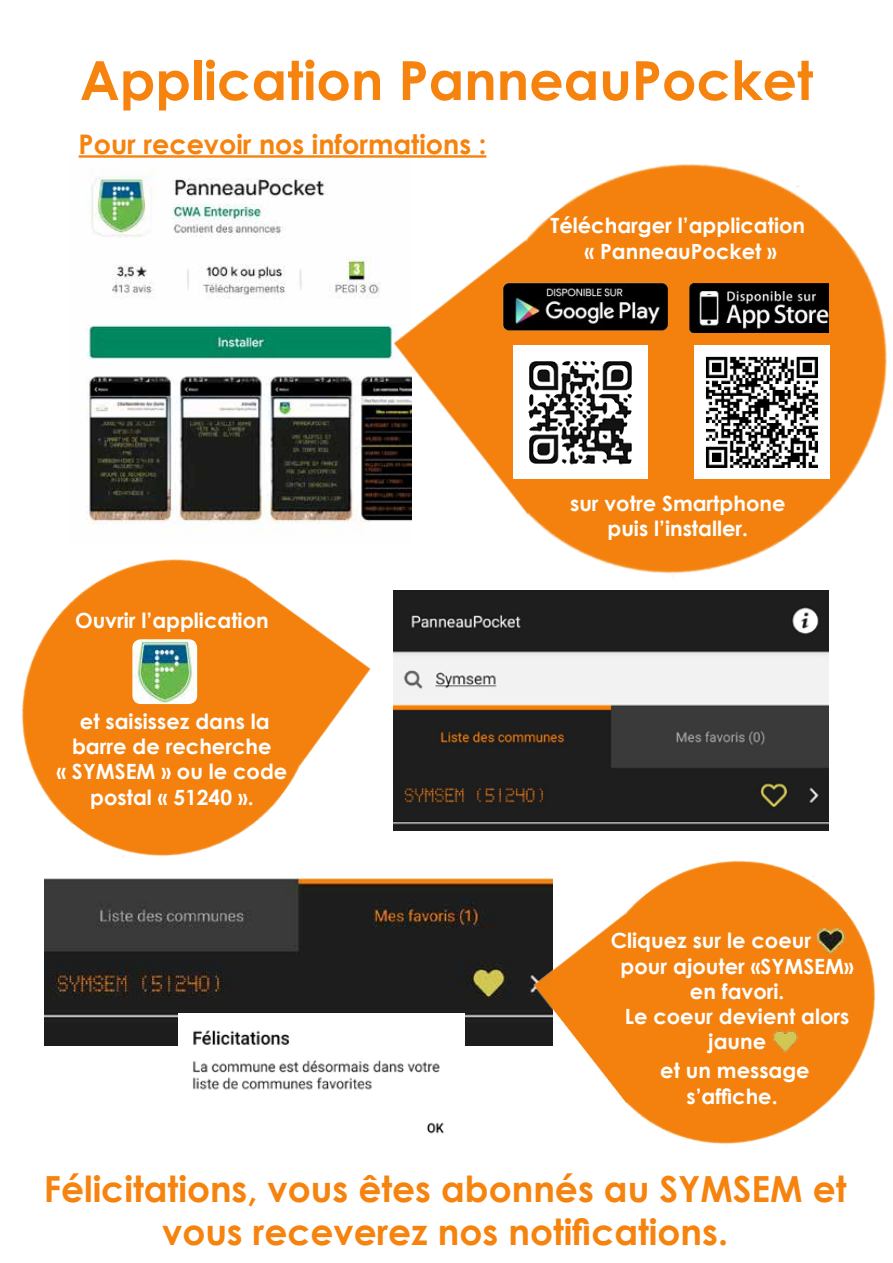
<style>
.page{position:relative;width:893px;height:1263px;background:#fff}
.page>*{position:absolute;margin:0;border:0;box-sizing:border-box;transform-origin:0 0}
.t1{font:700 54px "Century Gothic";color:#f6830e}
.t2{font:700 36px/43.2px "Century Gothic";color:#f6830e;text-align:center}
.t3{font:700 27px "Century Gothic";color:#f6830e}
.t4{font:700 21px/25.2px "Century Gothic";color:#fff;text-align:center}
</style>
<div class="page">
<img style="left:401px;top:715px;width:427px;height:115px">
<img style="left:78px;top:155px;width:274px;height:309px">
<hr style="left:79px;top:155px;width:407px;height:3px;background:#f6830e">
<img style="left:352px;top:155px;width:535px;height:560px">
<img style="left:22px;top:464px;width:379px;height:484px">
<img style="left:45px;top:878px;width:460px;height:167px">
<img style="left:505px;top:770px;width:371px;height:374px">
<img style="left:178px;top:1013px;width:287px;height:121px">
<img style="left:494px;top:271px;width:181px;height:63px">
<img style="left:132px;top:639px;width:65px;height:65px">
<img style="left:777px;top:911px;width:99px;height:68px">
<div style="left:738px;top:1009px;width:97px;height:62px;background:#f4810d"></div>
<img style="left:695px;top:345px;width:134px;height:133px">
<img style="left:683px;top:281px;width:146px;height:52px">
<img style="left:513px;top:345px;width:134px;height:133px">
<h1 class="t1" style="left:80px;top:39px;width:735px">Application PanneauPocket</h1>
<p class="t3" style="left:79px;top:124px;width:409px">Pour recevoir nos informations :</p>
<p class="t4" style="left:551px;top:212px;width:256px">Télécharger l’application « PanneauPocket »</p>
<p class="t4" style="left:75px;top:607px;width:195px">Ouvrir l’application</p>
<p class="t4" style="left:56px;top:708px;width:233px">et saisissez dans la barre de recherche<br>« SYMSEM » ou le code postal « 51240 ».</p>
<p class="t4" style="left:570px;top:489px;width:217px">sur votre Smartphone puis l’installer.</p>
<p class="t4" style="left:611px;top:927px;width:202px">Cliquez sur le coeur</p>
<p class="t4" style="left:621px;top:952px;width:235px">pour ajouter «SYMSEM»</p>
<p class="t4" style="left:690px;top:978px;width:96px">en favori.</p>
<p class="t4" style="left:625px;top:1003px;width:226px">Le coeur devient alors</p>
<p class="t4" style="left:708px;top:1028px;width:59px">jaune</p>
<p class="t4" style="left:660px;top:1057px;width:151px">et un message s’affiche.</p>
<h2 class="t2" style="left:44px;top:1165px;width:804px">Félicitations, vous êtes abonnés au SYMSEM et vous receverez nos notifications.</h2>
</div>
